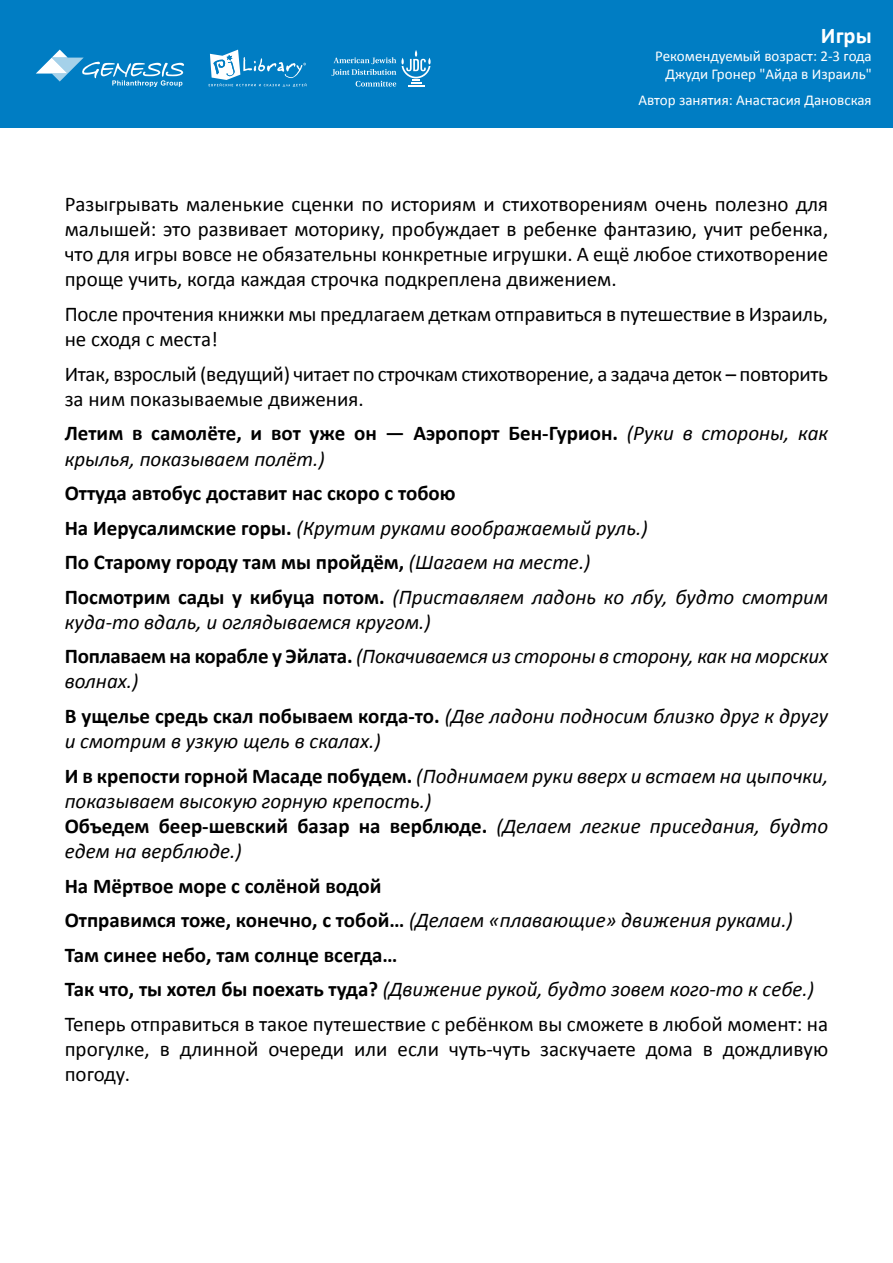
<style>
.page{position:relative;width:893px;height:1263px;background:#fff}
.page>*{position:absolute;margin:0;border:0;box-sizing:border-box;transform-origin:0 0}
.t1{font:700 22.5px "Calibri";color:#fff}
.t2{font:700 21px/34.5px "Calibri";color:#000}
.t3{font:21px/25.2px "Calibri";letter-spacing:-.01em;color:#000}
.t4{font:italic 21px/34.5px "Calibri";color:#000}
.t5{font:15px/18px "Calibri";color:#fff;text-align:right}
.s1{font-weight:400;font-style:italic}
.s2{font-weight:700;font-style:normal}
.s3{font-weight:400}
</style>
<div class="page">
<div style="left:0;top:0;width:893px;height:128px;background:#007dc3"></div>
<svg style="left:209px;top:50px;width:97px;height:37px"></svg>
<svg style="left:331px;top:50px;width:100px;height:37px"></svg>
<svg style="left:36px;top:50px;width:148px;height:37px"></svg>
<p class="t1" style="left:821px;top:21px;width:52px">Игры</p>
<p class="t5" style="left:655px;top:47px;width:218px">Рекомендуемый возраст: 2-3 года<br>Джуди Гронер "Айда в Израиль"</p>
<p class="t5" style="left:638px;top:91px;width:235px">Автор занятия: Анастасия Дановская</p>
<p class="t3" style="left:65px;top:191px;width:765px;text-align:justify">Разыгрывать маленькие сценки по историям и стихотворениям очень полезно для малышей: это развивает моторику, пробуждает в ребенке фантазию, учит ребенка, что для игры вовсе не обязательны конкретные игрушки. А ещё любое стихотворение проще учить, когда каждая строчка подкреплена движением.</p>
<p class="t3" style="left:65px;top:301px;width:765px">После прочтения книжки мы предлагаем деткам отправиться в путешествие в Израиль, не сходя с места!</p>
<p class="t3" style="left:65px;top:361px;width:765px">Итак, взрослый (ведущий) читает по строчкам стихотворение, а задача деток – повторить за ним показываемые движения.</p>
<p class="t2" style="left:65px;top:421px;width:765px;line-height:25.2px">Летим в самолёте, и вот уже он — Аэропорт Бен-Гурион. <span class="s1">(Руки в стороны, как крылья, показываем полёт.)</span></p>
<p class="t2" style="left:65px;top:476px;width:765px">Оттуда автобус доставит нас скоро с тобою<br>На Иерусалимские горы. <span class="s1">(Крутим руками воображаемый руль.)<br></span>По Старому городу там мы пройдём, <span class="s1">(Шагаем на месте.)<br></span>Посмотрим сады у кибуца потом. <span class="s1">(Приставляем ладонь ко лбу, будто смотрим</span></p>
<p class="t4" style="left:65px;top:604px;width:765px">куда-то вдаль, и оглядываемся кругом.)<br><span class="s2">Поплаваем на корабле у Эйлата.</span> (Покачиваемся из стороны в сторону, как на морских</p>
<p class="t4" style="left:65px;top:663px;width:765px">волнах.)<br><span class="s2">В ущелье средь скал побываем когда-то.</span> (Две ладони подносим близко друг к другу</p>
<p class="t4" style="left:65px;top:723px;width:765px">и смотрим в узкую щель в скалах.)<br><span class="s2">И в крепости горной Масаде побудем.</span> (Поднимаем руки вверх и встаем на цыпочки,</p>
<p class="t4" style="left:65px;top:787px;width:765px;line-height:25.2px">показываем высокую горную крепость.)<br><span class="s2">Объедем беер-шевский базар на верблюде.</span> (Делаем легкие приседания, будто едем на верблюде.)</p>
<p class="t2" style="left:65px;top:868px;width:765px">На Мёртвое море с солёной водой<br>Отправимся тоже, конечно, с тобой… <span class="s1">(Делаем «плавающие» движения руками.)<br></span>Там синее небо, там солнце всегда…<br>Так что, ты хотел бы поехать туда? <span class="s1">(Движение рукой, будто зовем кого-то к себе.)<br></span><span class="s3">Теперь отправиться в такое путешествие с ребёнком вы сможете в любой момент: на</span></p>
<p class="t3" style="left:65px;top:1036px;width:765px">прогулке, в длинной очереди или если чуть-чуть заскучаете дома в дождливую погоду.</p>
</div>
